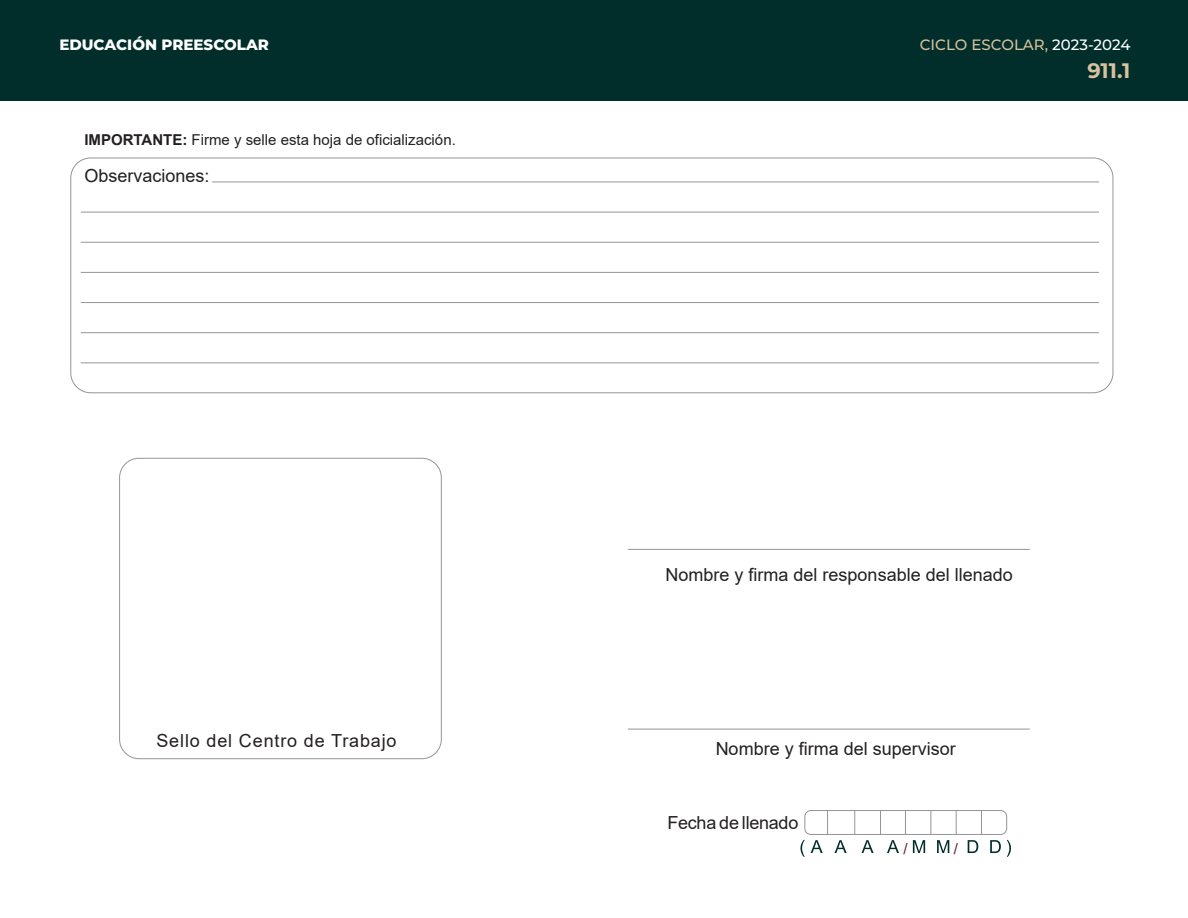
<style>
.page{position:relative;width:1188px;height:918px;background:#fff}
.page>*{position:absolute;margin:0;border:0;box-sizing:border-box;transform-origin:0 0}
.t1{font:700 21px "Montserrat";color:#d7c29d}
.t2{font:18px "Arial";color:#231f20}
.t3{font:18px "Arial";letter-spacing:.045em;color:#231f20}
.t4{font:15px "Arial";color:#231f20}
.t5{font:500 15px "Montserrat";color:#d7c29d}
.t6{font:800 15px "Montserrat";color:#fff}
.t7{font:15px "Arial";color:#531533}
.s1{color:#fff}
.s2{font-weight:700}
</style>
<div class="page">
<svg style="left:119px;top:458px;width:323px;height:301px"></svg>
<hr style="left:628px;top:729px;width:402px;height:1px;background:#939598">
<hr style="left:628px;top:549px;width:402px;height:1px;background:#939598">
<div style="left:805px;top:810px;width:202px;height:25px;border:1px solid #939598;border-radius:6px"></div>
<svg style="left:800px;top:840px;width:5px;height:17px"></svg>
<svg style="left:1007px;top:840px;width:4px;height:17px"></svg>
<svg style="left:811px;top:840px;width:12px;height:13px"></svg>
<svg style="left:835px;top:840px;width:12px;height:13px"></svg>
<svg style="left:862px;top:840px;width:12px;height:13px"></svg>
<svg style="left:887px;top:840px;width:12px;height:13px"></svg>
<svg style="left:913px;top:840px;width:12px;height:13px"></svg>
<svg style="left:937px;top:840px;width:12px;height:13px"></svg>
<svg style="left:968px;top:840px;width:10px;height:13px"></svg>
<svg style="left:990px;top:840px;width:11px;height:13px"></svg>
<svg style="left:827px;top:811px;width:1px;height:23px"></svg>
<svg style="left:854px;top:811px;width:1px;height:23px"></svg>
<svg style="left:880px;top:811px;width:1px;height:23px"></svg>
<svg style="left:905px;top:811px;width:1px;height:23px"></svg>
<svg style="left:931px;top:811px;width:1px;height:23px"></svg>
<svg style="left:956px;top:811px;width:1px;height:23px"></svg>
<svg style="left:981px;top:811px;width:1px;height:23px"></svg>
<hr style="left:212px;top:182px;width:887px;height:1px;background:#939598">
<hr style="left:81px;top:212px;width:1018px;height:1px;background:#939598">
<hr style="left:81px;top:242px;width:1018px;height:1px;background:#939598">
<hr style="left:81px;top:272px;width:1018px;height:1px;background:#939598">
<hr style="left:81px;top:302px;width:1018px;height:1px;background:#939598">
<hr style="left:81px;top:332px;width:1018px;height:1px;background:#939598">
<hr style="left:81px;top:363px;width:1018px;height:1px;background:#939598">
<div style="left:0;top:0;width:1188px;height:100px;background:#012d2a"></div>
<p class="t6" style="left:59px;top:33px;width:211px">EDUCACIÓN PREESCOLAR</p>
<p class="t5" style="left:920px;top:34px;width:212px">CICLO ESCOLAR, <span class="s1">2023-2024</span></p>
<p class="t4" style="left:84px;top:129px;width:373px"><span class="s2">IMPORTANTE:</span> Firme y selle esta hoja de oficialización.</p>
<p class="t2" style="left:85px;top:163px;width:127px">Observaciones:</p>
<p class="t3" style="left:156px;top:728px;width:242px">Sello del Centro de Trabajo</p>
<p class="t1" style="left:1087px;top:56px;width:45px">911.1</p>
<p class="t2" style="left:666px;top:563px;width:349px">Nombre y firma del responsable del llenado</p>
<p class="t2" style="left:716px;top:736px;width:242px">Nombre y firma del supervisor</p>
<p class="t2" style="left:667px;top:811px;width:132px">Fecha de llenado</p>
<p class="t7" style="left:903px;top:838px;width:6px">/</p>
<p class="t7" style="left:954px;top:838px;width:6px">/</p>
</div>
